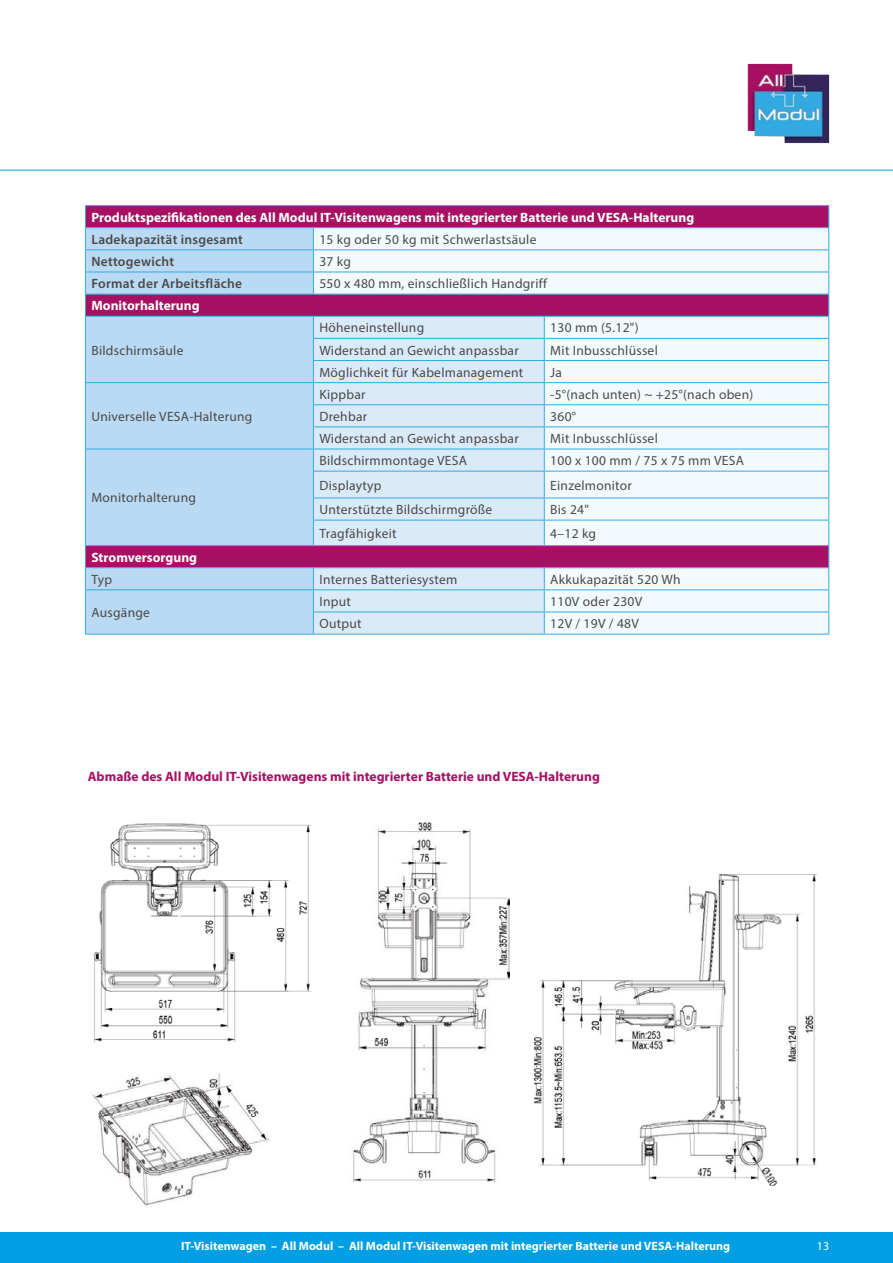
<style>
.page{position:relative;width:893px;height:1263px;background:#fff}
.page>*{position:absolute;margin:0;border:0;box-sizing:border-box;transform-origin:0 0}
.Platte_tekst{font:13.5px "Myriad Pro";letter-spacing:.02em;color:#4a4a49}
.t1{font:700 13.5px "Myriad Pro";color:#fff}
._1e_regel{font:700 13.5px "Myriad Pro";color:#a71063}
.Platte_tekst-2{font:600 13.5px "Myriad Pro";letter-spacing:.02em;color:#4a4a49}
.t2{font:700 12px "Myriad Pro";color:#fff}
.t3{font:12px "Myriad Pro";color:#fff}
</style>
<div class="page">
<div style="left:86px;top:206px;width:742px;height:21px;background:#a71063"></div>
<svg style="left:86px;top:228px;width:227px;height:406px;background:#b6c4e4"></svg>
<svg style="left:313px;top:228px;width:515px;height:406px;fill:#f3fafe"></svg>
<svg style="left:313px;top:317px;width:231px;height:317px;background:#d3d9ee"></svg>
<hr style="left:544px;top:589px;width:285px;height:1px;background:#34aae2">
<hr style="left:544px;top:612px;width:285px;height:1px;background:#34aae2">
<hr style="left:544px;top:634px;width:285px;height:1px;background:#34aae2">
<hr style="left:85px;top:249px;width:228px;height:1px;background:#34aae2">
<hr style="left:85px;top:205px;width:228px;height:1px;background:#34aae2">
<hr style="left:313px;top:205px;width:231px;height:1px;background:#34aae2">
<hr style="left:544px;top:205px;width:285px;height:1px;background:#34aae2">
<hr style="left:313px;top:227px;width:231px;height:1px;background:#34aae2">
<hr style="left:544px;top:227px;width:285px;height:1px;background:#34aae2">
<hr style="left:313px;top:249px;width:231px;height:1px;background:#34aae2">
<hr style="left:544px;top:249px;width:285px;height:1px;background:#34aae2">
<hr style="left:85px;top:272px;width:228px;height:1px;background:#34aae2">
<hr style="left:544px;top:404px;width:285px;height:1px;background:#34aae2">
<hr style="left:313px;top:272px;width:231px;height:1px;background:#34aae2">
<hr style="left:544px;top:272px;width:285px;height:1px;background:#34aae2">
<hr style="left:544px;top:316px;width:285px;height:1px;background:#34aae2">
<hr style="left:544px;top:338px;width:285px;height:1px;background:#34aae2">
<hr style="left:544px;top:360px;width:285px;height:1px;background:#34aae2">
<hr style="left:544px;top:382px;width:285px;height:1px;background:#34aae2">
<hr style="left:544px;top:426px;width:285px;height:1px;background:#34aae2">
<hr style="left:544px;top:449px;width:285px;height:1px;background:#34aae2">
<hr style="left:544px;top:520px;width:285px;height:1px;background:#34aae2">
<hr style="left:544px;top:567px;width:285px;height:1px;background:#34aae2">
<hr style="left:313px;top:316px;width:231px;height:1px;background:#34aae2">
<hr style="left:313px;top:338px;width:231px;height:1px;background:#34aae2">
<hr style="left:313px;top:360px;width:231px;height:1px;background:#34aae2">
<hr style="left:313px;top:382px;width:231px;height:1px;background:#34aae2">
<hr style="left:313px;top:426px;width:231px;height:1px;background:#34aae2">
<hr style="left:313px;top:449px;width:231px;height:1px;background:#34aae2">
<hr style="left:313px;top:520px;width:231px;height:1px;background:#34aae2">
<hr style="left:313px;top:567px;width:231px;height:1px;background:#34aae2">
<hr style="left:85px;top:227px;width:228px;height:1px;background:#34aae2">
<svg style="left:313px;top:228px;width:1px;height:66px"></svg>
<hr style="left:85px;top:294px;width:228px;height:1px;background:#34aae2">
<hr style="left:313px;top:294px;width:231px;height:1px;background:#34aae2">
<hr style="left:544px;top:294px;width:285px;height:1px;background:#34aae2">
<hr style="left:85px;top:567px;width:228px;height:1px;background:#34aae2">
<hr style="left:85px;top:634px;width:228px;height:1px;background:#34aae2">
<hr style="left:313px;top:404px;width:231px;height:1px;background:#34aae2">
<svg style="left:544px;top:317px;width:1px;height:228px"></svg>
<svg style="left:828px;top:206px;width:1px;height:428px"></svg>
<hr style="left:313px;top:589px;width:231px;height:1px;background:#34aae2">
<hr style="left:313px;top:612px;width:231px;height:1px;background:#34aae2">
<svg style="left:544px;top:568px;width:1px;height:66px"></svg>
<hr style="left:313px;top:634px;width:231px;height:1px;background:#34aae2">
<hr style="left:85px;top:545px;width:228px;height:1px;background:#34aae2">
<hr style="left:313px;top:545px;width:231px;height:1px;background:#34aae2">
<hr style="left:544px;top:545px;width:285px;height:1px;background:#34aae2">
<hr style="left:85px;top:589px;width:228px;height:1px;background:#34aae2">
<svg style="left:313px;top:568px;width:1px;height:66px"></svg>
<hr style="left:85px;top:316px;width:228px;height:1px;background:#34aae2">
<hr style="left:85px;top:382px;width:228px;height:1px;background:#34aae2">
<svg style="left:85px;top:206px;width:1px;height:428px"></svg>
<svg style="left:313px;top:317px;width:1px;height:228px"></svg>
<hr style="left:85px;top:449px;width:228px;height:1px;background:#34aae2">
<hr style="left:313px;top:471px;width:231px;height:1px;background:#34aae2">
<hr style="left:544px;top:471px;width:285px;height:1px;background:#34aae2">
<hr style="left:313px;top:498px;width:231px;height:1px;background:#34aae2">
<hr style="left:544px;top:498px;width:285px;height:1px;background:#34aae2">
<img style="left:353px;top:822px;width:157px;height:360px">
<img style="left:534px;top:874px;width:284px;height:311px">
<img style="left:92px;top:1073px;width:177px;height:133px">
<img style="left:94px;top:823px;width:217px;height:220px">
<div style="left:0;top:1232px;width:893px;height:31px;background:#009fe3"></div>
<img style="left:747px;top:64px;width:82px;height:79px">
<hr style="left:0;top:170px;width:893px;height:1px;background:#009fe3">
<p class="t1" style="left:91px;top:208px;width:604px">Produktspezifikationen des All Modul IT-Visitenwagens mit integrierter Batterie und VESA-Halterung</p>
<p class="Platte_tekst-2" style="left:91px;top:231px;width:153px">Ladekapazität insgesamt</p>
<p class="Platte_tekst" style="left:319px;top:231px;width:219px">15 kg oder 50 kg mit Schwerlastsäule</p>
<p class="Platte_tekst-2" style="left:91px;top:253px;width:84px">Nettogewicht</p>
<p class="Platte_tekst" style="left:319px;top:253px;width:33px">37 kg</p>
<p class="Platte_tekst-2" style="left:91px;top:275px;width:152px">Format der Arbeitsfläche</p>
<p class="Platte_tekst" style="left:319px;top:275px;width:229px">550 x 480 mm, einschließlich Handgriff</p>
<p class="t1" style="left:91px;top:297px;width:110px">Monitorhalterung</p>
<p class="Platte_tekst" style="left:91px;top:342px;width:94px">Bildschirmsäule</p>
<p class="Platte_tekst" style="left:319px;top:319px;width:106px">Höheneinstellung</p>
<p class="Platte_tekst" style="left:550px;top:319px;width:90px">130 mm (5.12")</p>
<p class="Platte_tekst" style="left:319px;top:342px;width:201px">Widerstand an Gewicht anpassbar</p>
<p class="Platte_tekst" style="left:550px;top:342px;width:109px">Mit Inbusschlüssel</p>
<p class="Platte_tekst" style="left:319px;top:364px;width:205px">Möglichkeit für Kabelmanagement</p>
<p class="Platte_tekst" style="left:550px;top:364px;width:13px">Ja</p>
<p class="Platte_tekst" style="left:91px;top:408px;width:163px">Universelle VESA-Halterung</p>
<p class="Platte_tekst" style="left:91px;top:489px;width:106px">Monitorhalterung</p>
<p class="Platte_tekst" style="left:319px;top:386px;width:48px">Kippbar</p>
<p class="Platte_tekst" style="left:550px;top:386px;width:204px">-5°(nach unten) ~ +25°(nach oben)</p>
<p class="Platte_tekst" style="left:319px;top:408px;width:49px">Drehbar</p>
<p class="Platte_tekst" style="left:550px;top:408px;width:27px">360°</p>
<p class="Platte_tekst" style="left:319px;top:430px;width:201px">Widerstand an Gewicht anpassbar</p>
<p class="Platte_tekst" style="left:550px;top:430px;width:109px">Mit Inbusschlüssel</p>
<p class="Platte_tekst" style="left:319px;top:452px;width:149px">Bildschirmmontage VESA</p>
<p class="Platte_tekst" style="left:550px;top:452px;width:195px">100 x 100 mm / 75 x 75 mm VESA</p>
<p class="Platte_tekst" style="left:319px;top:477px;width:64px">Displaytyp</p>
<p class="Platte_tekst" style="left:550px;top:477px;width:83px">Einzelmonitor</p>
<p class="Platte_tekst" style="left:319px;top:501px;width:174px">Unterstützte Bildschirmgröße</p>
<p class="Platte_tekst" style="left:550px;top:501px;width:40px">Bis 24"</p>
<p class="Platte_tekst" style="left:319px;top:525px;width:79px">Tragfähigkeit</p>
<p class="Platte_tekst" style="left:550px;top:525px;width:47px">4–12 kg</p>
<p class="t1" style="left:91px;top:548px;width:107px">Stromversorgung</p>
<p class="Platte_tekst" style="left:91px;top:571px;width:22px">Typ</p>
<p class="Platte_tekst" style="left:319px;top:571px;width:139px">Internes Batteriesystem</p>
<p class="Platte_tekst" style="left:550px;top:571px;width:132px">Akkukapazität 520 Wh</p>
<p class="Platte_tekst" style="left:91px;top:604px;width:60px">Ausgänge</p>
<p class="Platte_tekst" style="left:319px;top:593px;width:33px">Input</p>
<p class="Platte_tekst" style="left:550px;top:593px;width:94px">110V oder 230V</p>
<p class="Platte_tekst" style="left:319px;top:615px;width:44px">Output</p>
<p class="Platte_tekst" style="left:550px;top:615px;width:90px">12V / 19V / 48V</p>
<p class="_1e_regel" style="left:88px;top:767px;width:513px">Abmaße des All Modul IT-Visitenwagens mit integrierter Batterie und VESA-Halterung</p>
<p class="t2" style="left:181px;top:1238px;width:551px">IT-Visitenwagen – All Modul – All Modul IT-Visitenwagen mit integrierter Batterie und VESA-Halterung</p>
<p class="t3" style="left:817px;top:1239px;width:14px">13</p>
</div>
